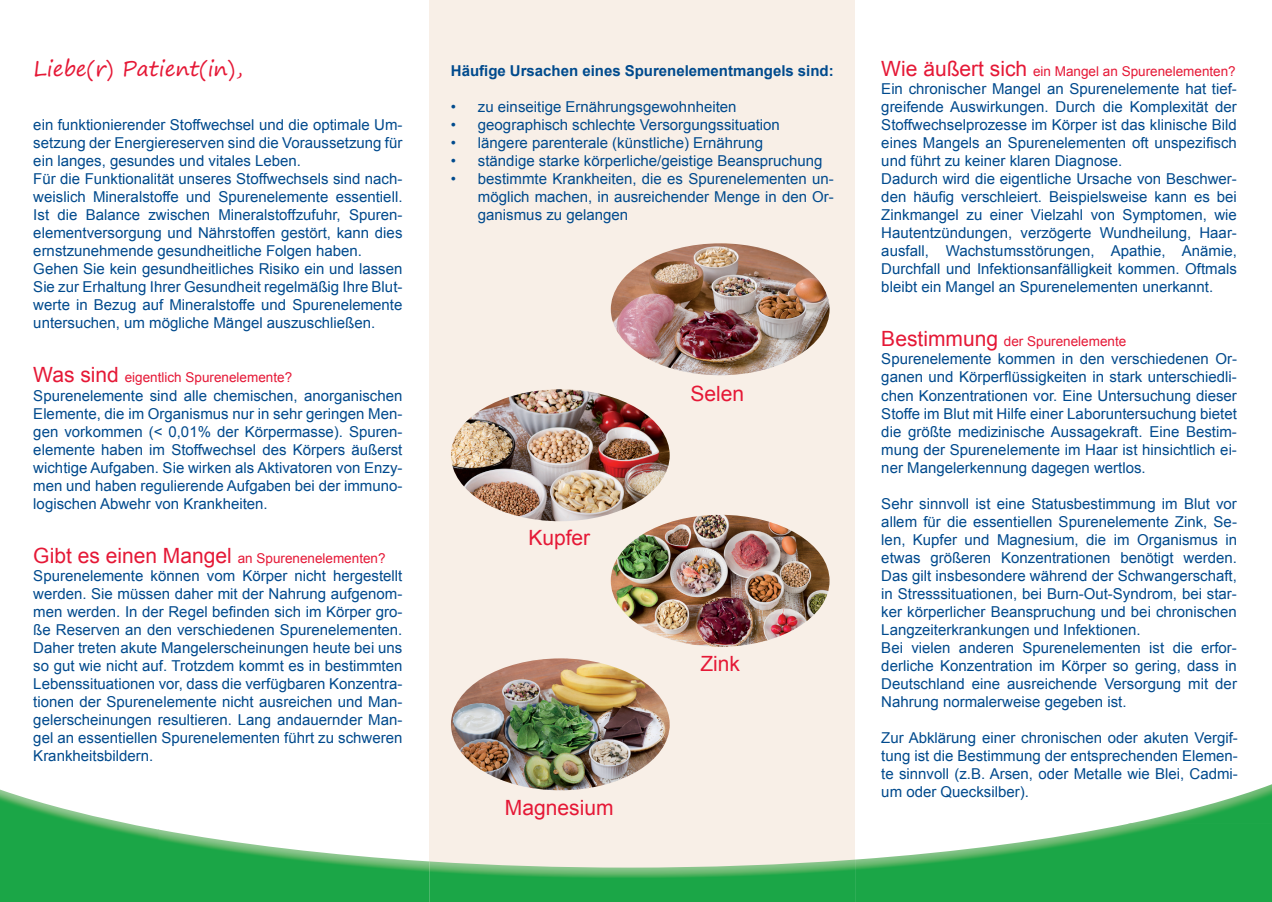
<style>
.page{position:relative;width:1272px;height:902px;background:#fff}
.page>*{position:absolute;margin:0;border:0;box-sizing:border-box;transform-origin:0 0}
.t1{font:21px "Arial";color:#e51836}
.t2{font:21px "Segoe Print";color:#e51836}
.t3{font:15px/18px "Arial";color:#004a8d;text-align:justify}
.t4{font:700 15px "Arial";color:#004a8d}
.t5{font:13.5px "Arial";color:#e51836}
.s1{font-size:21px}
</style>
<div class="page">
<div style="left:429px;top:0;width:426px;height:901px;background:#f8efe7"></div>
<img style="left:610px;top:243px;width:219px;height:132px">
<img style="left:451px;top:389px;width:218px;height:132px">
<img style="left:610px;top:514px;width:219px;height:132px">
<img style="left:451px;top:658px;width:218px;height:132px">
<img style="left:0;top:789px;width:158px;height:112px">
<img style="left:158px;top:829px;width:271px;height:72px">
<img style="left:855px;top:823px;width:416px;height:78px">
<img style="left:1133px;top:784px;width:138px;height:39px">
<img style="left:429px;top:859px;width:426px;height:42px">
<h1 class="t2" style="left:33px;top:50px;width:211px">Liebe(r) Patient(in),</h1>
<p class="t3" style="left:33px;top:116px;width:371px;text-align:left">ein funktionierender Stoffwechsel und die optimale Um&shy;setzung der Energiereserven sind die Voraussetzung für ein langes, gesundes und vitales Leben.<br>Für die Funktionalität unseres Stoffwechsels sind nach&shy;weislich Mineralstoffe und Spurenelemente essentiell.<br>Ist die Balance zwischen Mineralstoffzufuhr, Spuren&shy;elementversorgung und Nährstoffen gestört, kann dies ernstzunehmende gesundheitliche Folgen haben.<br>Gehen Sie kein gesundheitliches Risiko ein und lassen Sie zur Erhaltung Ihrer Gesundheit regelmäßig Ihre Blut&shy;werte in Bezug auf Mineralstoffe und Spurenelemente untersuchen, um mögliche Mängel auszuschließen.</p>
<p class="t5" style="left:33px;top:369px;width:260px"><span class="s1">Was sind</span> eigentlich Spurenelemente?</p>
<p class="t3" style="left:33px;top:386px;width:370px">Spurenelemente sind alle chemischen, anorganischen Elemente, die im Organismus nur in sehr geringen Men&shy;gen vorkommen (&lt; 0,01% der Körpermasse). Spuren&shy;elemente haben im Stoffwechsel des Körpers äußerst wichtige Aufgaben. Sie wirken als Aktivatoren von Enzy&shy;men und haben regulierende Aufgaben bei der immuno&shy;logischen Abwehr von Krankheiten.</p>
<p class="t5" style="left:33px;top:549px;width:354px"><span class="s1">Gibt es einen Mangel</span> an Spurenenelementen?</p>
<p class="t3" style="left:33px;top:566px;width:370px">Spurenelemente können vom Körper nicht hergestellt werden. Sie mü ssen daher mit der Nahrung aufgenom&shy;men werden. In der Regel befinden sich im Körper gro&shy;ße Reserven an den verschiedenen Spurenelementen.<br>Daher treten akute Mangelerscheinungen heute bei uns so gut wie nicht auf. Trotzdem kommt es in bestimmten Lebenssituationen vor, dass die verfü gbaren Konzentra&shy;tionen der Spurenelemente nicht ausreichen und Man&shy;gelerscheinungen resultieren. Lang andauernder Man&shy;gel an essentiellen Spurenelementen fü hrt zu schweren Krankheitsbildern.</p>
<p class="t4" style="left:451px;top:61px;width:384px">Häufige Ursachen eines Spurenelementmangels sind:</p>
<p class="t3" style="left:451px;top:98px;width:287px">• zu einseitige Ernährungsgewohnheiten</p>
<p class="t3" style="left:451px;top:116px;width:330px">• geographisch schlechte Versorgungssituation</p>
<p class="t3" style="left:451px;top:134px;width:314px">• längere parenterale (kü nstliche) Ernährung</p>
<p class="t3" style="left:451px;top:152px;width:373px">• ständige starke körperliche/geistige Beanspruchung</p>
<p class="t3" style="left:478px;top:170px;width:357px;text-indent:-27px">• bestimmte Krankheiten, die es Spurenelementen un&shy;möglich machen, in ausreichender Menge in den Or&shy;ganismus zu gelangen</p>
<h1 class="t1" style="left:528px;top:523px;width:63px">Kupfer</h1>
<h1 class="t1" style="left:505px;top:793px;width:110px">Magnesium</h1>
<h1 class="t1" style="left:690px;top:379px;width:55px">Selen</h1>
<h1 class="t1" style="left:700px;top:649px;width:41px">Zink</h1>
<p class="t5" style="left:881px;top:63px;width:356px"><span class="s1">Wie äußert sich</span> ein Mangel an Spurenelementen?</p>
<p class="t3" style="left:881px;top:80px;width:357px;text-align:left">Ein chronischer Mangel an Spurenelemente hat tief&shy;greifende Auswirkungen. Durch die Komplexität der Stoffwechselprozesse im Körper ist das klinische Bild eines Mangels an Spurenelementen oft unspezifisch und führt zu keiner klaren Diagnose.<br>Dadurch wird die eigentliche Ursache von Beschwer&shy;den häufig verschleiert. Beispielsweise kann es bei Zinkmangel zu einer Vielzahl von Symptomen, wie Hautentzü ndungen, verzögerte Wundheilung, Haar&shy;ausfall, Wachstumsstörungen, Apathie, Anämie, Durchfall und Infektionsanfälligkeit kommen. Oftmals bleibt ein Mangel an Spurenelementen unerkannt.</p>
<p class="t5" style="left:881px;top:333px;width:246px"><span class="s1">Bestimmung</span> der Spurenelemente</p>
<p class="t3" style="left:881px;top:350px;width:357px">Spurenelemente kommen in den verschiedenen Or&shy;ganen und Körperflü ssigkeiten in stark unterschiedli&shy;chen Konzentrationen vor. Eine Untersuchung dieser Stoffe im Blut mit Hilfe einer Laboruntersuchung bietet die größte medizinische Aussagekraft. Eine Bestim&shy;mung der Spurenelemente im Haar ist hinsichtlich ei&shy;ner Mangelerkennung dagegen wertlos.</p>
<p class="t3" style="left:881px;top:494px;width:357px;text-align:left">Sehr sinnvoll ist eine Statusbestimmung im Blut vor allem fü r die essentiellen Spurenelemente Zink, Se&shy;len, Kupfer und Magnesium, die im Organismus in etwas größeren Konzentrationen benötigt werden.<br>Das gilt insbesondere während der Schwangerschaft, in Stresssituationen, bei Burn-Out-Syndrom, bei star&shy;ker körperlicher Beanspruchung und bei chronischen Langzeiterkrankungen und Infektionen.<br>Bei vielen anderen Spurenelementen ist die erfor&shy;derliche Konzentration im Körper so gering, dass in Deutschland eine ausreichende Versorgung mit der Nahrung normalerweise gegeben ist.</p>
<p class="t3" style="left:881px;top:728px;width:358px">Zur Abklärung einer chronischen oder akuten Vergif&shy;tung ist die Bestimmung der entsprechenden Elemen&shy;te sinnvoll (z.B. Arsen, oder Metalle wie Blei, Cadmi&shy;um oder Quecksilber).</p>
</div>
